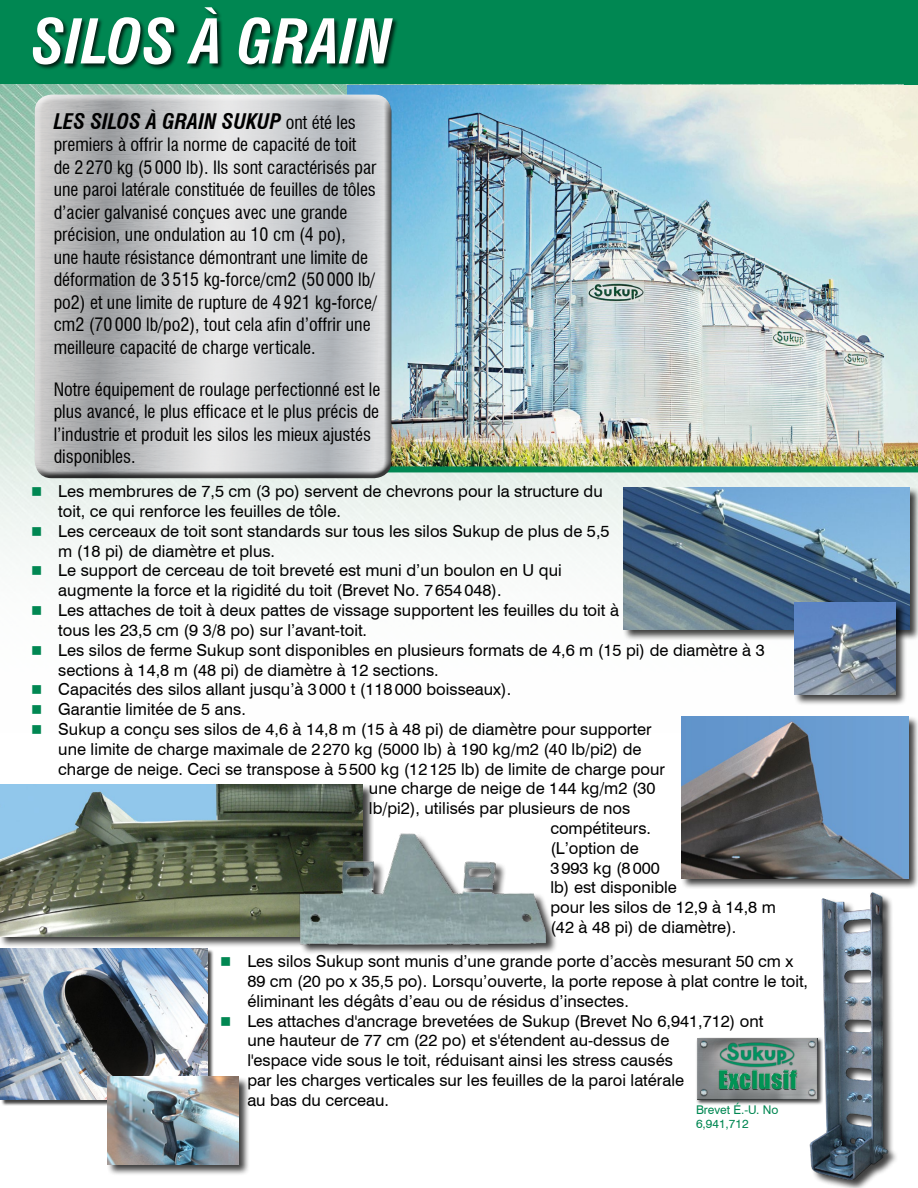
<style>
.page{position:relative;width:918px;height:1188px;background:#fff}
.page>*{position:absolute;margin:0;border:0;box-sizing:border-box;transform-origin:0 0}
.t1{font:italic 700 condensed 60px "Swiss 721 BT";color:#fff}
.t2{font:italic 700 condensed 21px "Swiss 721 BT";color:#000}
.t3{font:condensed 18px/22.5px "Swiss 721 BT";color:#000}
.t4{font:16.5px/19.8px "Swiss 721 BT";color:#000}
.t5{font:12px/13.5px "Swiss 721 BT";color:#008752}
.s1{font-weight:400;font-style:normal;font-size:18px}
</style>
<div class="page">
<div style="left:0;top:0;width:918px;height:85px;background:#008752"></div>
<img style="left:0;top:84px;width:918px;height:480px">
<div style="left:33px;top:7px;width:366px;height:63px;background:#000;opacity:.75"></div>
<div style="left:1px;top:949px;width:213px;height:157px;background:#000;opacity:.75"></div>
<img style="left:1px;top:949px;width:207px;height:151px">
<div style="left:106px;top:1076px;width:144px;height:100px;background:#000;opacity:.75"></div>
<img style="left:107px;top:1077px;width:131px;height:87px">
<div style="left:810px;top:893px;width:88px;height:295px;background:#000;opacity:.75"></div>
<img style="left:809px;top:892px;width:89px;height:287px">
<img style="left:348px;top:85px;width:570px;height:381px">
<div style="left:348px;top:466px;width:570px;height:6px;background:#008752"></div>
<div style="left:27px;top:86px;width:368px;height:388px;background:#fff;opacity:.75"></div>
<div style="left:31px;top:98px;width:369px;height:381px;background:#000;opacity:.75"></div>
<div style="left:622px;top:487px;width:296px;height:153px;background:#000;opacity:.75"></div>
<img style="left:623px;top:488px;width:286px;height:141px">
<div style="left:794px;top:602px;width:113px;height:104px;background:#000;opacity:.75"></div>
<img style="left:795px;top:603px;width:101px;height:91px">
<div style="left:0;top:784px;width:374px;height:163px;background:#000;opacity:.75"></div>
<img style="left:0;top:784px;width:363px;height:152px">
<div style="left:681px;top:715px;width:237px;height:174px;background:#000;opacity:.75"></div>
<img style="left:682px;top:716px;width:226px;height:162px">
<div style="left:299px;top:834px;width:259px;height:122px;background:#000;opacity:.75"></div>
<img style="left:299px;top:827px;width:247px;height:122px">
<div style="left:696px;top:1037px;width:127px;height:68px;background:#000;opacity:.75"></div>
<img style="left:697px;top:1038px;width:121px;height:62px">
<svg style="left:33px;top:487px;width:8px;height:9px"></svg>
<svg style="left:33px;top:527px;width:8px;height:9px"></svg>
<h1 class="t1" style="left:31px;top:6px;width:362px">SILOS À GRAIN</h1>
<p class="t2" style="left:54px;top:108px;width:304px">LES SILOS À GRAIN SUKUP <span class="s1">ont été les</span></p>
<p class="t3" style="left:54px;top:133px;width:325px">premiers à offrir la norme de capacité de toit de 2 270 kg (5 000 lb). Ils sont caractérisés par une paroi latérale constituée de feuilles de tôles d’acier galvanisé conçues avec une grande précision, une ondulation au 10 cm (4 po),<br>une haute résistance démontrant une limite de déformation de 3 515 kg-force/cm2 (50 000 lb/ po2) et une limite de rupture de 4 921 kg-force/ cm2 (70 000 lb/po2), tout cela afin d’offrir une meilleure capacité de charge verticale.</p>
<p class="t3" style="left:54px;top:378px;width:328px">Notre équipement de roulage perfectionné est le plus avancé, le plus efficace et le plus précis de l’industrie et produit les silos les mieux ajustés disponibles.</p>
<p class="t4" style="left:58px;top:481px;width:553px">Les membrures de 7,5 cm (3 po) servent de chevrons pour la structure du toit, ce qui renforce les feuilles de tôle.<br>Les cerceaux de toit sont standards sur tous les silos Sukup de plus de 5,5 m (18 pi) de diamètre et plus.<br>Le support de cerceau de toit breveté est muni d’un boulon en U qui augmente la force et la rigidité du toit (Brevet No. 7654048).</p>
<p class="t4" style="left:58px;top:600px;width:562px">Les attaches de toit à deux pattes de vissage supportent les feuilles du toit à</p>
<p class="t4" style="left:58px;top:620px;width:310px">tous les 23,5 cm (9 3/8 po) sur l’avant-toit.</p>
<p class="t4" style="left:58px;top:640px;width:708px">Les silos de ferme Sukup sont disponibles en plusieurs formats de 4,6 m (15 pi) de diamètre à 3</p>
<p class="t4" style="left:58px;top:660px;width:382px">sections à 14,8 m (48 pi) de diamètre à 12 sections.</p>
<p class="t4" style="left:58px;top:679px;width:454px">Capacités des silos allant jusqu’à 3000 t (118000 boisseaux).</p>
<p class="t4" style="left:58px;top:699px;width:189px">Garantie limitée de 5 ans.</p>
<p class="t4" style="left:58px;top:719px;width:595px">Sukup a conçu ses silos de 4,6 à 14,8 m (15 à 48 pi) de diamètre pour supporter</p>
<p class="t4" style="left:58px;top:739px;width:585px">une limite de charge maximale de 2270 kg (5000 lb) à 190 kg/m2 (40 lb/pi2) de</p>
<p class="t4" style="left:58px;top:759px;width:608px">charge de neige. Ceci se transpose à 5500 kg (12125 lb) de limite de charge pour</p>
<p class="t4" style="left:369px;top:778px;width:288px">une charge de neige de 144 kg/m2 (30</p>
<p class="t4" style="left:369px;top:798px;width:263px">lb/pi2), utilisés par plusieurs de nos</p>
<p class="t4" style="left:550px;top:818px;width:102px">compétiteurs.</p>
<p class="t4" style="left:550px;top:838px;width:90px">(L’option de</p>
<p class="t4" style="left:550px;top:858px;width:111px">3993 kg (8000</p>
<p class="t4" style="left:550px;top:877px;width:128px">lb) est disponible</p>
<p class="t4" style="left:550px;top:897px;width:227px">pour les silos de 12,9 à 14,8 m</p>
<p class="t4" style="left:550px;top:917px;width:187px">(42 à 48 pi) de diamètre).</p>
<p class="t4" style="left:247px;top:951px;width:562px">Les silos Sukup sont munis d’une grande porte d’accès mesurant 50 cm x 89 cm (20 po x 35,5 po). Lorsqu’ouverte, la porte repose à plat contre le toit, éliminant les dégâts d’eau ou de résidus d’insectes.<br>Les attaches d'ancrage brevetées de Sukup (Brevet No 6,941,712) ont<br>une hauteur de 77 cm (22 po) et s'étendent au-dessus de<br>l'espace vide sous le toit, réduisant ainsi les stress causés<br>par les charges verticales sur les feuilles de la paroi latérale<br>au bas du cerceau.</p>
<p class="t5" style="left:696px;top:1103px;width:84px">Brevet É.-U. No<br>6,941,712</p>
</div>
